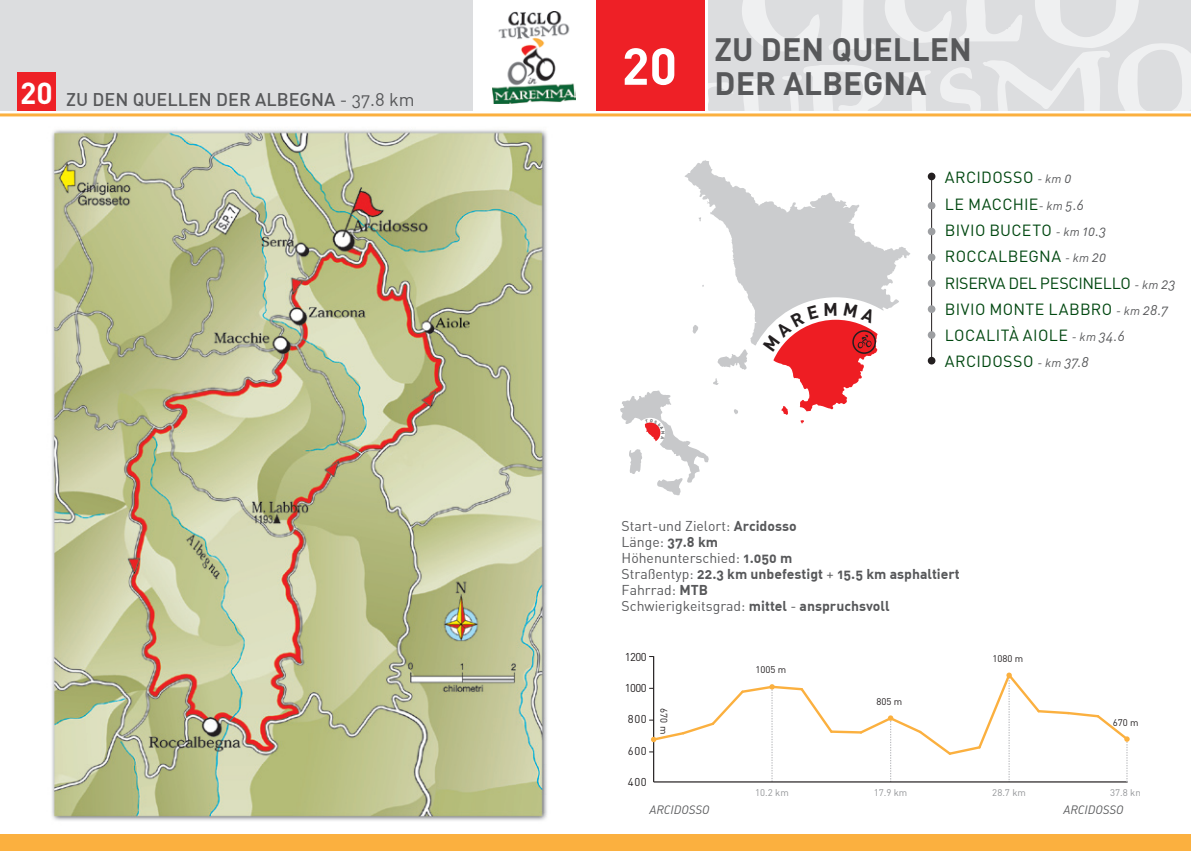
<style>
.page{position:relative;width:1191px;height:851px;background:#fff}
.page>*{position:absolute;margin:0;border:0;box-sizing:border-box;transform-origin:0 0}
.t1{font:700 51px "DIN";color:#fff}
.t2{font:700 32px/34px "DIN";color:#57585a}
.t3{font:500 18px "DIN Alternate";color:#57585a}
.t4{font:16px/26.2px "DIN";letter-spacing:.02em;color:#004710}
.t5{font:14px/16px "DIN Alternate";color:#57585a}
.t6{font:12px "DIN Regular Italic Alt";color:#57585a}
.t7{font:11.2px "DIN";color:#231f20}
.t8{font:9.6px "DIN";color:#939598}
.t9{font:9.6px "DIN";color:#231f20}
.s1{font-family:"DIN";font-weight:700;font-size:30px;color:#fff}
.s2{font-weight:400}
.s3{font-family:"DIN Regular Italic Alt";font-size:12px;color:#57585a}
.s4{font-family:"DIN Regular Italic Alt";font-size:14px;color:#57585a}
.s5{font-weight:700}
</style>
<div class="page">
<div style="left:0;top:0;width:592px;height:111px;background:#dcdddf"></div>
<svg style="left:668px;top:0;width:523px;height:111px"></svg>
<div style="left:595px;top:0;width:110px;height:110px;background:#ee2026"></div>
<svg style="left:684px;top:160px;width:226px;height:185px"></svg>
<svg style="left:698px;top:216px;width:3px;height:6px"></svg>
<svg style="left:691px;top:324px;width:7px;height:10px"></svg>
<svg style="left:717px;top:349px;width:31px;height:21px"></svg>
<svg style="left:734px;top:409px;width:4px;height:5px"></svg>
<div style="left:472px;top:0;width:123px;height:115px;background:#fff"></div>
<img style="left:492px;top:12px;width:83px;height:91px">
<hr style="left:0;top:113px;width:1191px;height:3px;background:#fbb03f">
<div style="left:0;top:834px;width:1191px;height:16px;background:#fbb03f"></div>
<hr style="left:653px;top:781px;width:474px;height:1px;background:#231f20">
<hr style="left:653px;top:656px;width:1px;height:125px;background:#231f20">
<svg style="left:649px;top:671px;width:481px;height:110px"></svg>
<img style="left:51px;top:129px;width:496px;height:692px">
<div style="left:17px;top:72px;width:39px;height:39px;background:#ee2026"></div>
<hr style="left:931px;top:180px;width:1px;height:181px;background:#231f20">
<div style="left:927px;top:173px;width:8px;height:7px;background:#231f20;border-radius:50%"></div>
<div style="left:927px;top:202px;width:8px;height:7px;background:#9d9fa2;border-radius:50%"></div>
<div style="left:927px;top:228px;width:8px;height:7px;background:#9d9fa2;border-radius:50%"></div>
<div style="left:927px;top:253px;width:8px;height:8px;background:#9d9fa2;border-radius:50%"></div>
<div style="left:927px;top:279px;width:8px;height:8px;background:#9d9fa2;border-radius:50%"></div>
<div style="left:927px;top:305px;width:8px;height:8px;background:#9d9fa2;border-radius:50%"></div>
<div style="left:927px;top:331px;width:8px;height:8px;background:#9d9fa2;border-radius:50%"></div>
<div style="left:927px;top:357px;width:8px;height:7px;background:#231f20;border-radius:50%"></div>
<svg style="left:763px;top:303px;width:114px;height:120px"></svg>
<svg style="left:620px;top:378px;width:99px;height:117px"></svg>
<p class="t3" style="left:20px;top:88px;width:208px"><span class="s1">20</span> ZU DEN QUELLEN DER</p>
<p class="t3" style="left:255px;top:88px;width:161px">ALBEGNA <span class="s2">- 37.8 km</span></p>
<h1 class="t1" style="left:621px;top:33px;width:57px">20</h1>
<h2 class="t2" style="left:714px;top:31px;width:259px">ZU DEN QUELLEN<br>DER ALBEGNA</h2>
<p class="t4" style="left:945px;top:164px;width:232px">ARCIDOSSO <span class="s3">- km</span> <span class="s4">0<br></span>LE MACCHIE<span class="s3">- km</span> <span class="s4">5.6<br></span>BIVIO BUCETO <span class="s3">- km</span> <span class="s4">10.3<br></span>ROCCALBEGNA <span class="s3">- km</span> <span class="s4">20<br></span>RISERVA DEL PESCINELLO <span class="s3">- km</span> <span class="s4">23<br></span>BIVIO MONTE LABB RO <span class="s3">- km</span> <span class="s4">28.7<br></span>LOCALITÀ AIOLE <span class="s3">- km</span> <span class="s4">34.6<br></span>ARCIDOSSO <span class="s3">- km</span> <span class="s4">37.8</span></p>
<p class="t5" style="left:621px;top:517px;width:340px">Start-und Zielort: <span class="s5">Arcidosso<br></span>Länge: <span class="s5">37.8 km<br></span>Höhenunterschied: <span class="s5">1.050 m<br></span>Straßentyp: <span class="s5">22.3 km unbefestigt</span> + <span class="s5">15.5 km asphaltiert<br></span>Fahrrad: <span class="s5">MTB<br></span>Schwierigkeitsgrad: <span class="s5">mittel</span> - <span class="s5">anspruchsvoll</span></p>
<p class="t7" style="left:625px;top:649px;width:23px">1200</p>
<p class="t9" style="left:992px;top:652px;width:32px">1080 M</p>
<p class="t9" style="left:755px;top:663px;width:32px">1005 M</p>
<p class="t9" style="left:876px;top:695px;width:27px">805 M</p>
<p class="t7" style="left:625px;top:681px;width:23px">1000</p>
<p class="t7" style="left:628px;top:712px;width:20px">800</p>
<p class="t7" style="left:628px;top:743px;width:20px">600</p>
<p class="t7" style="left:628px;top:775px;width:20px">400</p>
<p class="t9" style="left:670px;top:708px;width:27px;rotate:90deg">670 M</p>
<p class="t8" style="left:755px;top:786px;width:35px">10.2 KM</p>
<p class="t8" style="left:873px;top:786px;width:35px">17.9 KM</p>
<p class="t8" style="left:992px;top:786px;width:35px">28.7 KM</p>
<p class="t9" style="left:1112px;top:716px;width:27px">670 M</p>
<p class="t8" style="left:1110px;top:786px;width:35px">37.8 KM</p>
<p class="t6" style="left:649px;top:801px;width:61px">ARCIDOSSO</p>
<p class="t6" style="left:1063px;top:801px;width:61px">ARCIDOSSO</p>
</div>
